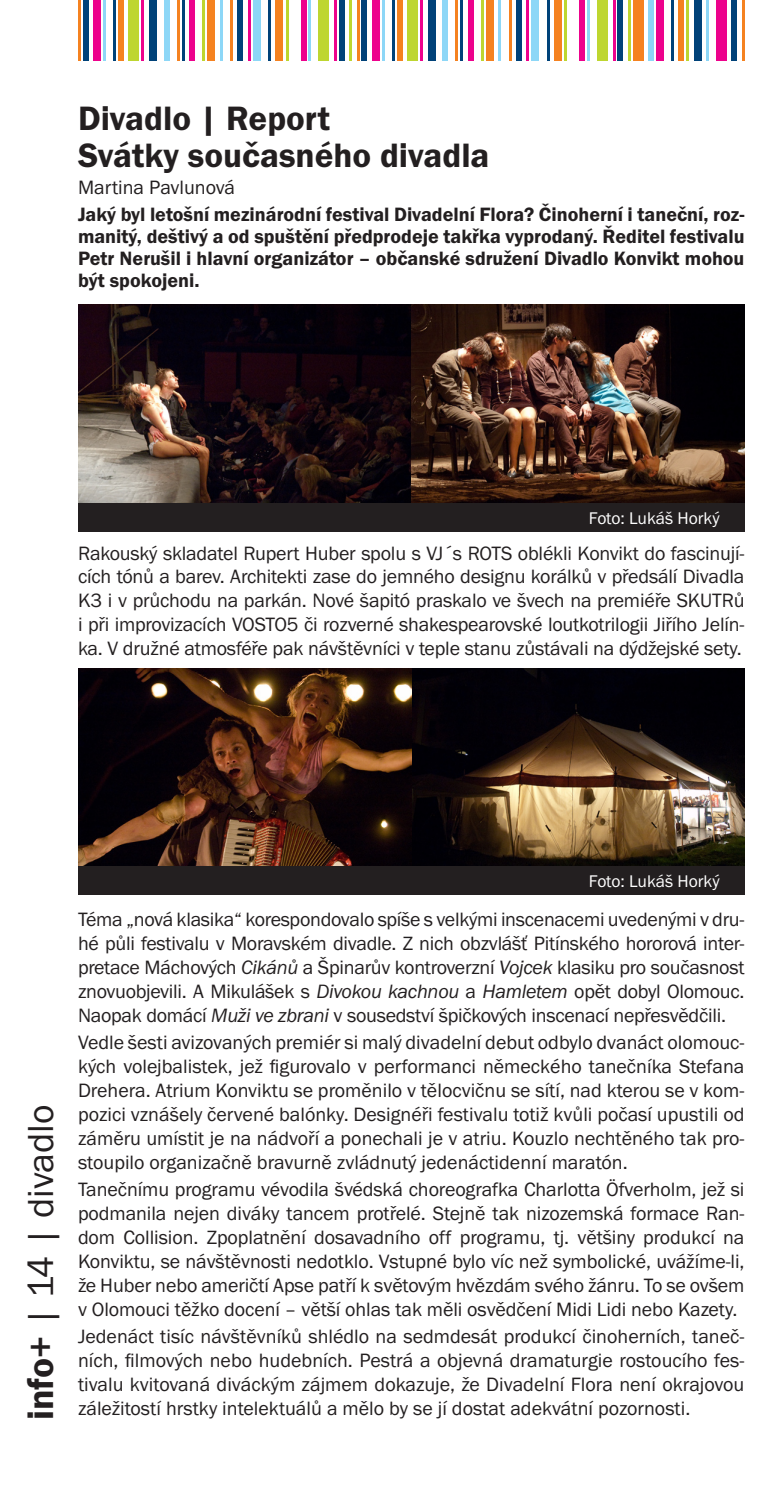
<style>
.page{position:relative;width:780px;height:1489px;background:#fff}
.page>*{position:absolute;margin:0;border:0;box-sizing:border-box;transform-origin:0 0}
.t1{font:37.5px "Franklin Got Itc TOT Boo";color:#231f20}
.t2{font:35px/37.5px "Franklin Got Itc TOT Dem";color:#231f20}
.t3{font:20px/24px "Franklin Got Itc TOT Boo";letter-spacing:-.005em;color:#231f20;text-align:justify}
.t4{font:20px/22px "Franklin Got Itc TOT Dem";color:#231f20;text-align:justify}
.t5{font:17.5px "Franklin Got Itc TOT Boo";color:#fff}
.s1{font-family:"Franklin Got Itc TOT Dem"}
.s2{font-family:"Franklin Got Itc TOT";font-weight:500}
.s3{font-family:"Franklin Got Itc TOT Boo Ita"}
</style>
<div class="page">
<hr style="left:742px;top:0;width:2px;height:60px;background:#f58220">
<div style="left:731px;top:0;width:5px;height:60px;background:#004279"></div>
<div style="left:716px;top:0;width:10px;height:60px;background:#ed028c"></div>
<hr style="left:706px;top:0;width:3px;height:60px;background:#8dd7f7">
<div style="left:693px;top:0;width:8px;height:60px;background:#004279"></div>
<hr style="left:686px;top:0;width:2px;height:60px;background:#bed630">
<div style="left:678px;top:0;width:5px;height:60px;background:#f58220"></div>
<hr style="left:671px;top:0;width:2px;height:60px;background:#004279">
<div style="left:655px;top:0;width:8px;height:60px;background:#ed028c"></div>
<div style="left:648px;top:0;width:5px;height:60px;background:#8dd7f7"></div>
<div style="left:633px;top:0;width:10px;height:60px;background:#f58220"></div>
<hr style="left:628px;top:0;width:2px;height:60px;background:#bed630">
<div style="left:617px;top:0;width:6px;height:60px;background:#004279"></div>
<hr style="left:612px;top:0;width:3px;height:60px;background:#ed028c">
<div style="left:597px;top:0;width:10px;height:60px;background:#bed630"></div>
<hr style="left:587px;top:0;width:3px;height:60px;background:#8dd7f7">
<div style="left:579px;top:0;width:6px;height:60px;background:#ed028c"></div>
<div style="left:554px;top:0;width:8px;height:60px;background:#f58220"></div>
<hr style="left:564px;top:0;width:3px;height:60px;background:#bed630">
<hr style="left:547px;top:0;width:2px;height:60px;background:#004279">
<div style="left:531px;top:0;width:8px;height:60px;background:#8dd7f7"></div>
<hr style="left:526px;top:0;width:3px;height:60px;background:#ed028c">
<div style="left:516px;top:0;width:5px;height:60px;background:#004279"></div>
<hr style="left:509px;top:0;width:2px;height:60px;background:#f58220">
<hr style="left:498px;top:0;width:3px;height:60px;background:#8dd7f7">
<div style="left:486px;top:0;width:7px;height:60px;background:#f58220"></div>
<hr style="left:481px;top:0;width:2px;height:60px;background:#bed630">
<div style="left:468px;top:0;width:5px;height:60px;background:#ed028c"></div>
<hr style="left:460px;top:0;width:3px;height:60px;background:#004279">
<hr style="left:455px;top:0;width:3px;height:60px;background:#f58220">
<div style="left:443px;top:0;width:5px;height:60px;background:#8dd7f7"></div>
<div style="left:427px;top:0;width:8px;height:60px;background:#004279"></div>
<hr style="left:420px;top:0;width:2px;height:60px;background:#ed028c">
<div style="left:407px;top:0;width:10px;height:60px;background:#bed630"></div>
<div style="left:397px;top:0;width:5px;height:60px;background:#f58220"></div>
<hr style="left:392px;top:0;width:3px;height:60px;background:#004279">
<hr style="left:382px;top:0;width:2px;height:60px;background:#8dd7f7">
<div style="left:372px;top:0;width:7px;height:60px;background:#ed028c"></div>
<div style="left:362px;top:0;width:5px;height:60px;background:#004279"></div>
<hr style="left:357px;top:0;width:2px;height:60px;background:#f58220">
<hr style="left:349px;top:0;width:3px;height:60px;background:#bed630">
<div style="left:339px;top:0;width:5px;height:60px;background:#004279"></div>
<hr style="left:334px;top:0;width:2px;height:60px;background:#ed028c">
<div style="left:319px;top:0;width:10px;height:60px;background:#bed630"></div>
<hr style="left:308px;top:0;width:3px;height:60px;background:#8dd7f7">
<div style="left:301px;top:0;width:5px;height:60px;background:#ed028c"></div>
<div style="left:276px;top:0;width:7px;height:60px;background:#f58220"></div>
<hr style="left:286px;top:0;width:2px;height:60px;background:#bed630">
<hr style="left:268px;top:0;width:2px;height:60px;background:#004279">
<div style="left:253px;top:0;width:7px;height:60px;background:#8dd7f7"></div>
<hr style="left:248px;top:0;width:2px;height:60px;background:#ed028c">
<div style="left:238px;top:0;width:5px;height:60px;background:#004279"></div>
<hr style="left:230px;top:0;width:2px;height:60px;background:#f58220">
<hr style="left:220px;top:0;width:2px;height:60px;background:#8dd7f7">
<div style="left:207px;top:0;width:8px;height:60px;background:#f58220"></div>
<hr style="left:202px;top:0;width:3px;height:60px;background:#bed630">
<div style="left:189px;top:0;width:5px;height:60px;background:#ed028c"></div>
<hr style="left:182px;top:0;width:2px;height:60px;background:#004279">
<hr style="left:177px;top:0;width:2px;height:60px;background:#f58220">
<div style="left:164px;top:0;width:5px;height:60px;background:#8dd7f7"></div>
<div style="left:149px;top:0;width:7px;height:60px;background:#004279"></div>
<hr style="left:141px;top:0;width:3px;height:60px;background:#ed028c">
<div style="left:129px;top:0;width:10px;height:60px;background:#bed630"></div>
<div style="left:118px;top:0;width:6px;height:60px;background:#f58220"></div>
<hr style="left:113px;top:0;width:3px;height:60px;background:#004279">
<hr style="left:103px;top:0;width:3px;height:60px;background:#8dd7f7">
<div style="left:93px;top:0;width:8px;height:60px;background:#ed028c"></div>
<div style="left:83px;top:0;width:5px;height:60px;background:#004279"></div>
<hr style="left:78px;top:0;width:2px;height:60px;background:#f58220">
<img style="left:78px;top:304px;width:666px;height:199px">
<div style="left:78px;top:503px;width:666px;height:29px;background:#231f20"></div>
<img style="left:78px;top:668px;width:666px;height:198px">
<div style="left:78px;top:866px;width:666px;height:29px;background:#231f20"></div>
<p class="t2" style="left:78px;top:100px;width:413px">Divadlo | Report<br>Svátky současného divadla</p>
<p class="t3" style="left:78px;top:176px;width:159px">Martina Pavlunová</p>
<p class="t4" style="left:78px;top:204px;width:668px">Jaký byl letošní mezinárodní festival Divadelní Flora? Činoherní i taneční, roz&shy;manitý, deštivý a od spuštění předprodeje takřka vyprodaný. Ředitel festivalu Petr Nerušil i hlavní organizátor – občanské sdružení Divadlo Konvikt mohou být spokojeni.</p>
<p class="t5" style="left:588px;top:508px;width:132px">Foto: Lukáš Horký</p>
<p class="t3" style="left:78px;top:541px;width:668px">Rakouský skladatel Rupert Huber spolu s VJ´s ROTS oblékli Konvikt do fascinují&shy;cích tónů a barev. Architekti zase do jemného designu korálků v předsálí Divadla K3 i v průchodu na parkán. Nové šapitó praskalo ve švech na premiéře SKUTRů i při improvizacích VOSTO5 či rozverné shakespearovské loutkotrilogii Jiřího Jelín&shy;ka. V družné atmosféře pak návštěvníci v teple stanu zůstávali na dýdžejské sety.</p>
<p class="t1" style="left:20px;top:1298px;width:203px;rotate:-90deg">014 | hu ba</p>
<p class="t1" style="left:20px;top:1419px;width:317px;rotate:-90deg"><span class="s1">info</span><span class="s2">+</span> | 14 | divadlo</p>
<p class="t5" style="left:588px;top:871px;width:132px">Foto: Lukáš Horký</p>
<p class="t3" style="left:78px;top:907px;width:668px">Téma „nová klasika“ korespondovalo spíše s velkými inscenacemi uvedenými v dru&shy;hé půli festivalu v Moravském divadle. Z nich obzvlášť Pitínského hororová inter&shy;pretace Máchových <span class="s3">Cikánů</span> a Špinarův kontroverzní <span class="s3">Vojcek</span> klasiku pro současnost znovuobjevili. A Mikulášek s <span class="s3">Divokou kachnou</span> a <span class="s3">Hamletem</span> opět dobyl Olomouc.<br>Naopak domácí <span class="s3">Muži ve zbrani</span> v sousedství špičkových inscenací nepřesvědčili.</p>
<p class="t3" style="left:78px;top:1030px;width:668px">Vedle šesti avizovaných premiér si malý divadelní debut odbylo dvanáct olomouc&shy;kých volejbalistek, jež figurovalo v performanci německého tanečníka Stefana Drehera. Atrium Konviktu se proměnilo v tělocvičnu se sítí, nad kterou se v kom&shy;pozici vznášely červené balónky. Designéři festivalu totiž kvůli počasí upustili od záměru umístit je na nádvoří a ponechali je v atriu. Kouzlo nechtěného tak pro&shy;stoupilo organizačně bravurně zvládnutý jedenáctidenní maratón.</p>
<p class="t3" style="left:78px;top:1177px;width:668px">Tanečnímu programu vévodila švédská choreografka Charlotta Öfverholm, jež si podmanila nejen diváky tancem protřelé. Stejně tak nizozemská formace Ran&shy;dom Collision. Zpoplatnění dosavadního off programu, tj. většiny produkcí na Konviktu, se návštěvnosti nedotklo. Vstupné bylo víc než symbolické, uvážíme-li, že Huber nebo američtí Apse patří k světovým hvězdám svého žánru. To se ovšem v Olomouci těžko docení – větší ohlas tak měli osvědčení Midi Lidi nebo Kazety.</p>
<p class="t3" style="left:78px;top:1324px;width:668px">Jedenáct tisíc návštěvníků shlédlo na sedmdesát produkcí činoherních, taneč&shy;ních, filmových nebo hudebních. Pestrá a objevná dramaturgie rostoucího fes&shy;tivalu kvitovaná diváckým zájmem dokazuje, že Divadelní Flora není okrajovou záležitostí hrstky intelektuálů a mělo by se jí dostat adekvátní pozornosti.</p>
</div>
